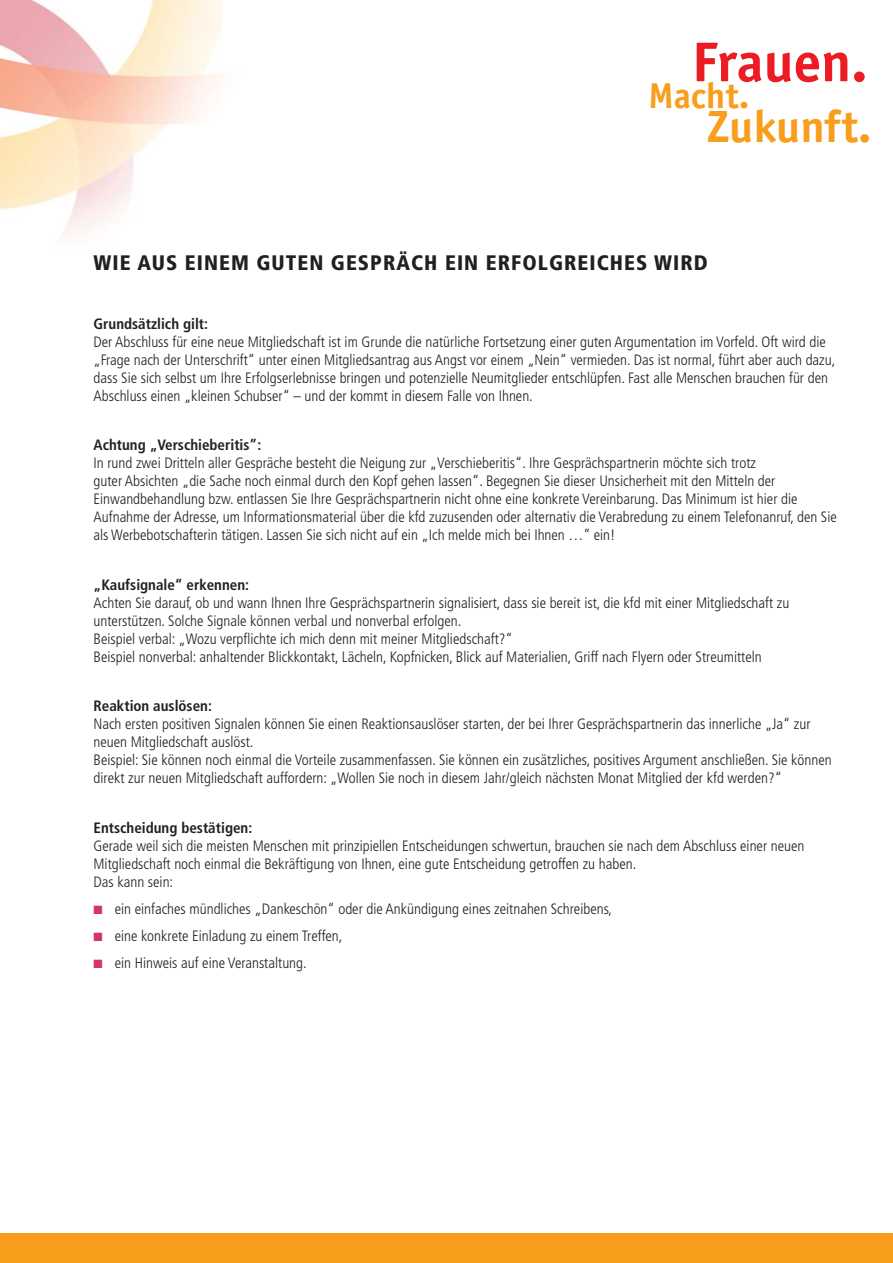
<style>
.page{position:relative;width:893px;height:1263px;background:#fff}
.page>*{position:absolute;margin:0;border:0;box-sizing:border-box;transform-origin:0 0}
.t1{font:700 57.75px "Officina Sans";color:#ed1c24}
.t2{font:700 46.5px "Officina Sans";color:#f99d1c}
.t3{font:700 37.05px "Officina Sans";color:#f99d1c}
.t4{font:900 condensed 21px "Frutiger";letter-spacing:.05em;color:#231f20}
.t5{font:300 condensed 15px/18px "Frutiger";color:#231f20}
.t6{font:700 condensed 15px "Frutiger";color:#231f20}
.s1{color:#d33471}
</style>
<div class="page">
<img style="left:0;top:0;width:223px;height:237px">
<div style="left:0;top:1233px;width:893px;height:30px;background:#f99d1c"></div>
<h1 class="t1" style="left:692px;top:39px;width:177px">Frauen.</h1>
<h3 class="t3" style="left:649px;top:82px;width:102px">Macht.</h3>
<h2 class="t2" style="left:707px;top:108px;width:166px">Zukunft.</h2>
<h3 class="t4" style="left:94px;top:254px;width:616px">WIE AUS EINEM GUTEN GESPRÄCH EIN ERFOLGREICHES WIRD</h3>
<p class="t6" style="left:94px;top:317px;width:116px">Grundsätzlich gilt:</p>
<p class="t5" style="left:94px;top:333px;width:743px">Der Abschluss für eine neue Mitgliedschaft ist im Grunde die natürliche Fortsetzung einer guten Argumentation im Vorfeld. Oft wird die „Frage nach der Unterschrift“ unter einen Mitgliedsantrag aus Angst vor einem „Nein“ vermieden. Das ist normal, führt aber auch dazu, dass Sie sich selbst um Ihre Erfolgserlebnisse bringen und potenzielle Neumitglieder entschlüpfen. Fast alle Menschen brauchen für den Abschluss einen „kleinen Schubser“ – und der kommt in diesem Falle von Ihnen.</p>
<p class="t6" style="left:94px;top:439px;width:169px">Achtung „Verschieberitis”:</p>
<p class="t5" style="left:94px;top:455px;width:745px">In rund zwei Dritteln aller Gespräche besteht die Neigung zur „Verschieberitis“. Ihre Gesprächspartnerin möchte sich trotz<br>guter Absichten „die Sache noch einmal durch den Kopf gehen lassen“. Begegnen Sie dieser Unsicherheit mit den Mitteln der Einwandbehandlung bzw. entlassen Sie Ihre Gesprächspartnerin nicht ohne eine konkrete Vereinbarung. Das Minimum ist hier die Aufnahme der Adresse, um Informationsmaterial über die kfd zuzusenden oder alternativ die Verabredung zu einem Telefonanruf, den Sie als Werbebotschafterin tätigen. Lassen Sie sich nicht auf ein „Ich melde mich bei Ihnen …” ein!</p>
<p class="t6" style="left:94px;top:578px;width:157px">„Kaufsignale“ erkennen:</p>
<p class="t5" style="left:94px;top:594px;width:697px">Achten Sie darauf, ob und wann Ihnen Ihre Gesprächspartnerin signalisiert, dass sie bereit ist, die kfd mit einer Mitgliedschaft zu unterstützen. Solche Signale können verbal und nonverbal erfolgen.<br>Beispiel verbal: „Wozu verpflichte ich mich denn mit meiner Mitgliedschaft?“<br>Beispiel nonverbal: anhaltender Blickkontakt, Lächeln, Kopfnicken, Blick auf Materialien, Griff nach Flyern oder Streumitteln</p>
<p class="t6" style="left:94px;top:700px;width:120px">Reaktion auslösen:</p>
<p class="t5" style="left:94px;top:716px;width:740px">Nach ersten positiven Signalen können Sie einen Reaktionsauslöser starten, der bei Ihrer Gesprächspartnerin das innerliche „Ja“ zur neuen Mitgliedschaft auslöst.<br>Beispiel: Sie können noch einmal die Vorteile zusammenfassen. Sie können ein zusätzliches, positives Argument anschließen. Sie können direkt zur neuen Mitgliedschaft auffordern: „Wollen Sie noch in diesem Jahr/gleich nächsten Monat Mitglied der kfd werden?“</p>
<p class="t6" style="left:94px;top:821px;width:160px">Entscheidung bestätigen:</p>
<p class="t5" style="left:94px;top:837px;width:712px">Gerade weil sich die meisten Menschen mit prinzipiellen Entscheidungen schwertun, brauchen sie nach dem Abschluss einer neuen<br>Mitgliedschaft noch einmal die Bekräftigung von Ihnen, eine gute Entscheidung getroffen zu haben.<br>Das kann sein:</p>
<p class="t5" style="left:94px;top:900px;width:520px"><span class="s1">■</span> ein einfaches mündliches „Dankeschön“ oder die Ankündigung eines zeitnahen Schreibens,</p>
<p class="t5" style="left:94px;top:927px;width:250px"><span class="s1">■</span> eine konkrete Einladung zu einem Treffen,</p>
<p class="t5" style="left:94px;top:954px;width:215px"><span class="s1">■</span> ein Hinweis auf eine Veranstaltung.</p>
</div>
